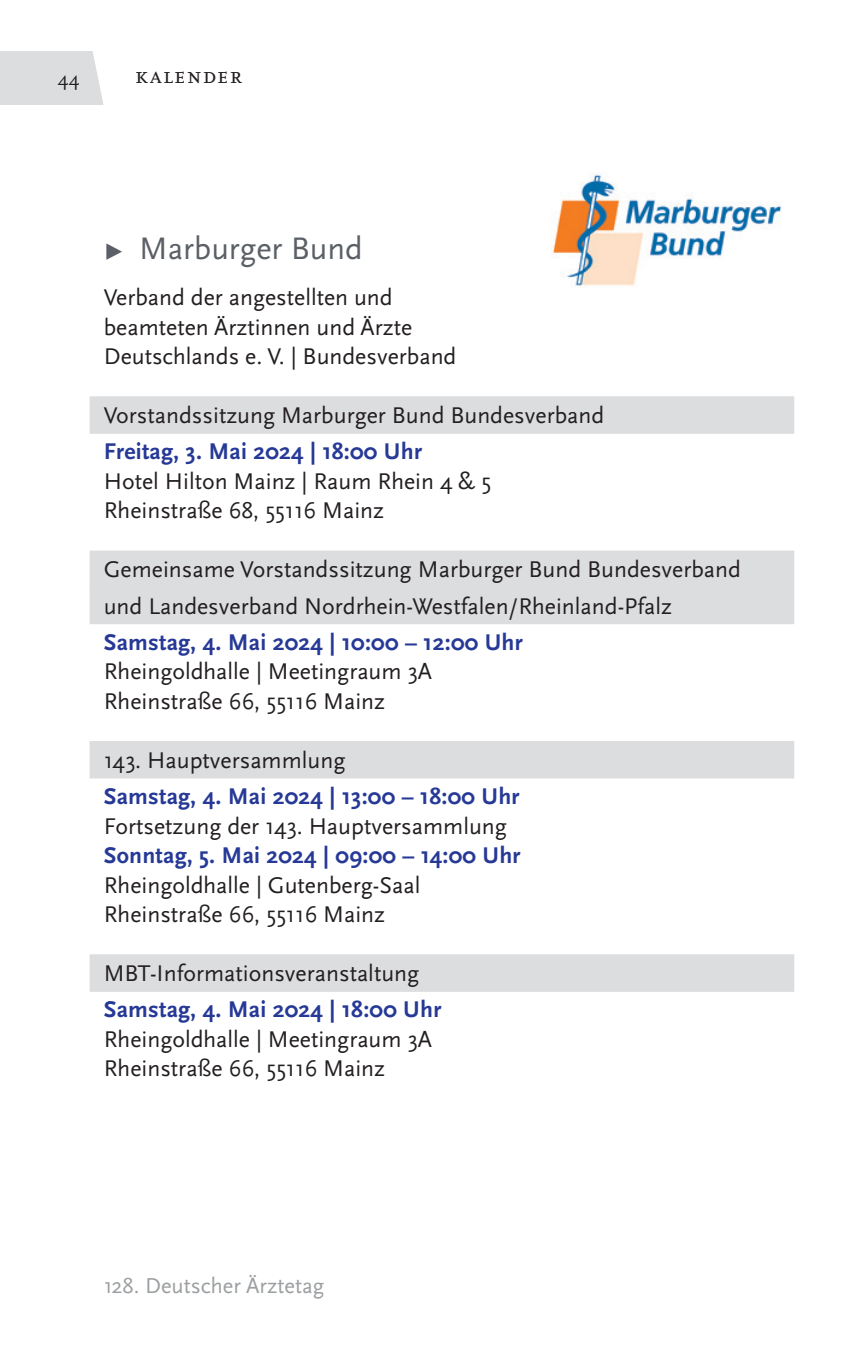
<style>
.page{position:relative;width:851px;height:1347px;background:#fff}
.page>*{position:absolute;margin:0;border:0;box-sizing:border-box;transform-origin:0 0}
.Headline_Grau{font:32.5px "Scala Sans Pro";color:#5b5f66}
.Copytext{font:23.75px "Scala Sans Pro";color:#231f20}
.Text_im_grauen_Balken_Kopie_2{font:23.75px "Scala Sans Pro";color:#231f20}
.Copytext_Bold_Blau{font:700 23.75px "Scala Sans Pro";letter-spacing:.01em;color:#263996}
.Seiteninfohead{font:23.75px "Scala Pro";letter-spacing:.05em;color:#231f20}
.t1{font:22.5px "Scala Sans Pro";color:#9c9fa1}
.t2{font:20px "Scala Pro";color:#231f20}
</style>
<div class="page">
<div style="left:0;top:51px;width:104px;height:54px;background:#dcdddf"></div>
<svg style="left:93px;top:51px;width:11px;height:54px"></svg>
<div style="left:90px;top:396px;width:704px;height:38px;background:#dcdddf"></div>
<div style="left:90px;top:550px;width:704px;height:38px;background:#dcdddf"></div>
<div style="left:90px;top:586px;width:704px;height:38px;background:#dcdddf"></div>
<div style="left:90px;top:741px;width:704px;height:37px;background:#dcdddf"></div>
<div style="left:90px;top:954px;width:704px;height:37px;background:#dcdddf"></div>
<img style="left:552px;top:172px;width:230px;height:114px">
<p class="t2" style="left:58px;top:67px;width:23px">44</p>
<p class="Seiteninfohead" style="left:135px;top:62px;width:109px">kalender</p>
<p class="Headline_Grau" style="left:104px;top:230px;width:260px">▸ Marburger Bund</p>
<p class="Copytext" style="left:104px;top:284px;width:290px">Verband der angestellten und</p>
<p class="Copytext" style="left:104px;top:313px;width:310px">beamteten Ärztinnen und Ärzte</p>
<p class="Copytext" style="left:104px;top:343px;width:354px">Deutschlands e. V. | Bundesverband</p>
<p class="Text_im_grauen_Balken_Kopie_2" style="left:104px;top:402px;width:502px">Vorstandssitzung Marburger Bund Bundesverband</p>
<p class="Copytext_Bold_Blau" style="left:104px;top:438px;width:320px">Freitag, 3. Mai 2024 | 18:00 Uhr</p>
<p class="Copytext" style="left:104px;top:467px;width:388px">Hotel Hilton Mainz | Raum Rhein 4 &amp; 5</p>
<p class="Copytext" style="left:104px;top:497px;width:282px">Rheinstraße 68, 55116 Mainz</p>
<p class="Text_im_grauen_Balken_Kopie_2" style="left:104px;top:556px;width:638px">Gemeinsame Vorstandssitzung Marburger Bund Bundesverband</p>
<p class="Text_im_grauen_Balken_Kopie_2" style="left:104px;top:592px;width:569px">und Landesverband Nordrhein-Westfalen/Rheinland-Pfalz</p>
<p class="Copytext_Bold_Blau" style="left:104px;top:628px;width:420px">Samstag, 4. Mai 2024 | 10:00 – 12:00 Uhr</p>
<p class="Copytext" style="left:104px;top:658px;width:329px">Rheingoldhalle | Meetingraum 3A</p>
<p class="Copytext" style="left:104px;top:687px;width:283px">Rheinstraße 66, 55116 Mainz</p>
<p class="Text_im_grauen_Balken_Kopie_2" style="left:104px;top:746px;width:243px">143. Hauptversammlung</p>
<p class="Copytext_Bold_Blau" style="left:104px;top:782px;width:417px">Samstag, 4. Mai 2024 | 13:00 – 18:00 Uhr</p>
<p class="Copytext" style="left:104px;top:812px;width:404px">Fortsetzung der 143. Hauptversammlung</p>
<p class="Copytext_Bold_Blau" style="left:104px;top:841px;width:418px">Sonntag, 5. Mai 2024 | 09:00 – 14:00 Uhr</p>
<p class="Copytext" style="left:104px;top:871px;width:318px">Rheingoldhalle | Gutenberg-Saal</p>
<p class="Copytext" style="left:104px;top:900px;width:283px">Rheinstraße 66, 55116 Mainz</p>
<p class="Text_im_grauen_Balken_Kopie_2" style="left:104px;top:959px;width:317px">MBT-Informationsveranstaltung</p>
<p class="Copytext_Bold_Blau" style="left:104px;top:996px;width:339px">Samstag, 4. Mai 2024 | 18:00 Uhr</p>
<p class="Copytext" style="left:104px;top:1025px;width:329px">Rheingoldhalle | Meetingraum 3A</p>
<p class="Copytext" style="left:104px;top:1055px;width:283px">Rheinstraße 66, 55116 Mainz</p>
<p class="t1" style="left:104px;top:1272px;width:222px">128. Deutscher Ärztetag</p>
</div>
